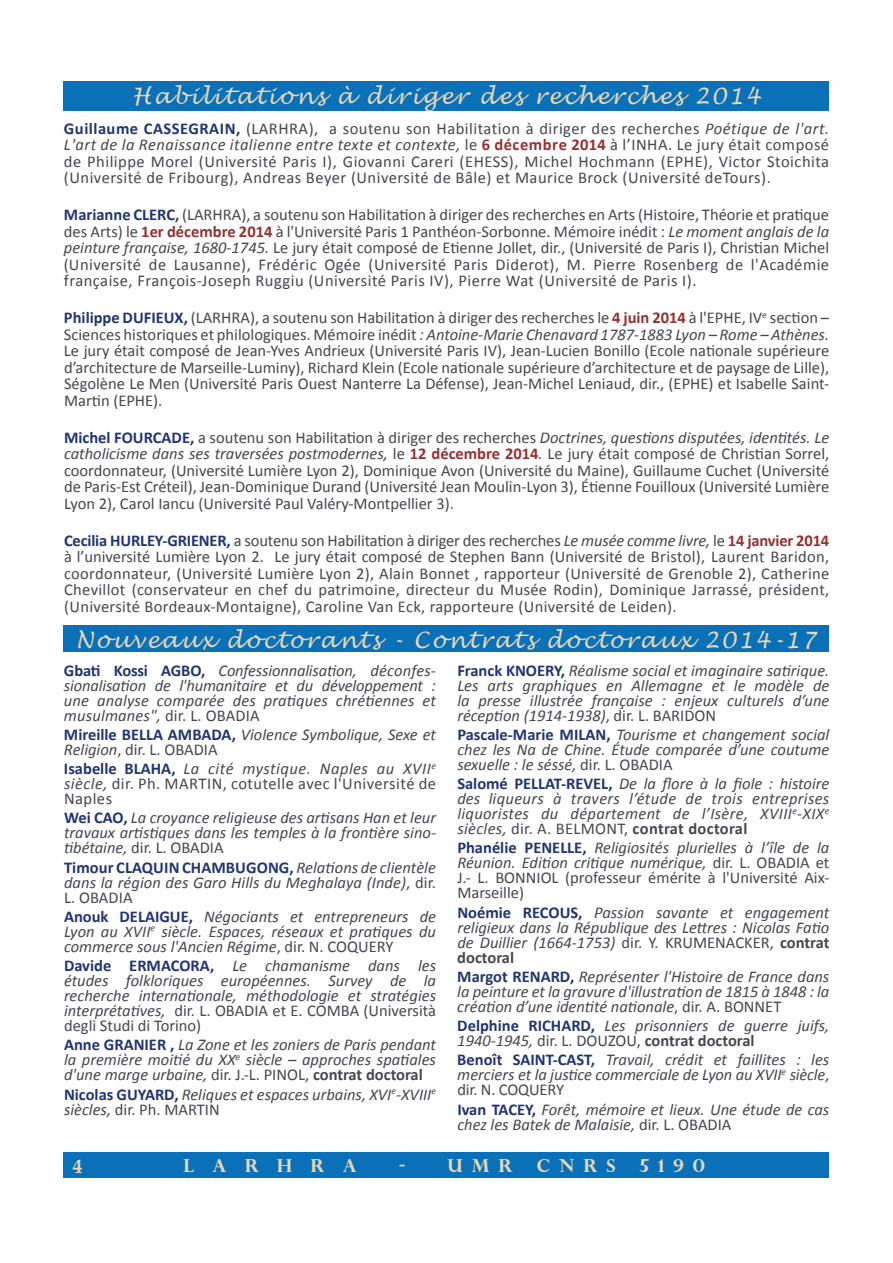
<style>
.page{position:relative;width:893px;height:1263px;background:#fff}
.page>*{position:absolute;margin:0;border:0;box-sizing:border-box;transform-origin:0 0}
.t1{font:italic 22.5px "Lucida Handwriting";letter-spacing:.08em;color:#e8d8b5}
.t2{font:700 19.5px "Book Antiqua";color:#e8d8b5}
.t3{font:700 18px "Perpetua Titling";letter-spacing:.5em;color:#e8d8b5}
.t4{font:16.5px/16.5px "Calibri";letter-spacing:.015em;color:#46474c;text-align:justify}
.t5{font:italic 16.5px/15px "Calibri";color:#46474c;text-align:justify}
.s1{font-weight:700;color:#213473}
.s2{font-style:italic}
.s3{font-weight:700;color:#963031}
.s4{font-weight:700}
.s5{font-weight:700;font-style:normal;color:#213473}
.s6{font-style:normal}
.s7{font-weight:700;font-style:normal}
</style>
<div class="page">
<div style="left:64px;top:1152px;width:765px;height:26px;background:#0a70b8"></div>
<div style="left:64px;top:625px;width:765px;height:26px;background:#0a70b8"></div>
<div style="left:64px;top:81px;width:765px;height:30px;background:#0a70b8"></div>
<h1 class="t1" style="left:132px;top:83px;width:630px">Habilitations à diriger des recherches 2014</h1>
<p class="t4" style="left:64px;top:120px;width:767px"><span class="s1">Guillaume CASSEGRAIN,</span> (LARHRA), a soutenu son Habilitation à diriger des recherches <span class="s2">Poétique de l'art.<br>L'art de la Renaissance italienne entre texte et contexte,</span> le <span class="s3">6 décembre 2014</span> à l’INHA. Le jury était composé de Philippe Morel (Université Paris I), Giovanni Careri (EHESS), Michel Hochmann (EPHE), Victor Stoichita (Université de Fribourg), Andreas Beyer (Université de Bâle) et Maurice Brock (Université deTours).</p>
<p class="t4" style="left:64px;top:206px;width:767px"><span class="s1">Marianne CLERC</span><span class="s4">,</span> (LARHRA), a soutenu son Habilitation à diriger des recherches en Arts (Histoire, Théorie et pratique des Arts) le <span class="s3">1er décembre 2014</span> à l'Université Paris 1 Panthéon-Sorbonne. Mémoire inédit : <span class="s2">Le moment anglais de la peinture française, 1680-1745.</span> Le jury était composé de Etienne Jollet, dir., (Université de Paris I), Christian Michel (Université de Lausanne), Frédéric Ogée (Université Paris Diderot), M. Pierre Rosenberg de l'Académie française, François-Joseph Ruggiu (Université Paris IV), Pierre Wat (Université de Paris I).</p>
<p class="t4" style="left:64px;top:309px;width:767px"><span class="s1">Philippe DUFIEUX,</span> (LARHRA), a soutenu son Habilitation à diriger des recherches le <span class="s3">4 juin 2014</span> à l'EPHE, IV<sup>e</sup> section – Sciences historiques et philologiques. Mémoire inédit <span class="s2">: Antoine-Marie Chenavard 1787-1883 Lyon – Rome – Athènes.<br></span>Le jury était composé de Jean-Yves Andrieux (Université Paris IV), Jean-Lucien Bonillo (Ecole nationale supérieure d’architecture de Marseille-Luminy), Richard Klein (Ecole nationale supérieure d’architecture et de paysage de Lille), Ségolène Le Men (Université Paris Ouest Nanterre La Défense), Jean-Michel Leniaud, dir., (EPHE) et Isabelle Saint-Martin (EPHE).</p>
<p class="t4" style="left:64px;top:429px;width:767px"><span class="s1">Michel FOURCADE,</span> a soutenu son Habilitation à diriger des recherches <span class="s2">Doctrines, questions disputées, identités. Le catholicisme dans ses traversées postmodernes,</span> le <span class="s3">12 décembre 2014</span><span class="s2">.</span> Le jury était composé de Christian Sorrel, coordonnateur, (Université Lumière Lyon 2), Dominique Avon (Université du Maine), Guillaume Cuchet (Université de Paris-Est Créteil), Jean-Dominique Durand (Université Jean Moulin-Lyon 3), Étienne Fouilloux (Université Lumière Lyon 2), Carol Iancu (Université Paul Valéry-Montpellier 3).</p>
<p class="t4" style="left:64px;top:532px;width:767px"><span class="s1">Cecilia HURLEY-GRIENER,</span> a soutenu son Habilitation à diriger des recherches <span class="s2">Le musée comme livre,</span> le <span class="s3">14 janvier 2014 </span>à l’université Lumière Lyon 2. Le jury était composé de Stephen Bann (Université de Bristol), Laurent Baridon, coordonnateur, (Université Lumière Lyon 2), Alain Bonnet , rapporteur (Université de Grenoble 2), Catherine Chevillot (conservateur en chef du patrimoine, directeur du Musée Rodin), Dominique Jarrassé, président, (Université Bordeaux-Montaigne), Caroline Van Eck, rapporteure (Université de Leiden).</p>
<h1 class="t1" style="left:75px;top:626px;width:743px">Nouveaux doctorants - Contrats doctoraux 2014-17</h1>
<p class="t5" style="left:64px;top:662px;width:374px"><span class="s5">Gbati Kossi AGBO,</span> Confessionnalisation, déconfes&shy;sionalisation de l'humanitaire et du développement : une analyse comparée des pratiques chrétiennes et musulmanes", <span class="s6">dir. L. OBADIA</span></p>
<p class="t5" style="left:64px;top:726px;width:374px"><span class="s5">Mireille BELLA AMBADA,</span> Violence Symbolique, Sexe et<br>Religion<span class="s6">, dir. L. OBADIA</span></p>
<p class="t4" style="left:64px;top:761px;width:374px;line-height:15px"><span class="s1">Isabelle BLAHA,</span> <span class="s2">La cité mystique. Naples au XVII</span><sup>e </sup><span class="s2">siècle,</span> dir. Ph. MARTIN, cotutelle avec l'Université de Naples</p>
<p class="t5" style="left:64px;top:810px;width:374px"><span class="s5">Wei CAO,</span> La croyance religieuse des artisans Han et leur travaux artistiques dans les temples à la frontière sino&shy;tibétaine, <span class="s6">dir. L. OBADIA</span></p>
<p class="t5" style="left:64px;top:859px;width:374px"><span class="s5">Timour CLAQUIN CHAMBUGONG,</span> Relations de clientèle dans la région des Garo Hills du Meghalaya (Inde)<span class="s6">, dir.<br>L. OBADIA</span></p>
<p class="t5" style="left:64px;top:908px;width:374px"><span class="s5">Anouk DELAIGUE,</span> Négociants et entrepreneurs de Lyon au XVII<sup>e</sup> siècle. Espaces, réseaux et pratiques du commerce sous l'Ancien Régime<span class="s6">, dir. N. COQUERY</span></p>
<p class="t5" style="left:64px;top:957px;width:374px"><span class="s5">Davide ERMACORA,</span> Le chamanisme dans les études folkloriques européennes. Survey de la recherche internationale, méthodologie et stratégies interprétatives, <span class="s6">dir. L. OBADIA et E. COMBA (Università degli Studi di Torino)</span></p>
<p class="t5" style="left:64px;top:1037px;width:374px"><span class="s5">Anne GRANIER ,</span> La Zone et les zoniers de Paris pendant la première moitié du XX<sup>e</sup> siècle – approches spatiales d'une marge urbaine, <span class="s6">dir. J.-L. PINOL,</span> <span class="s7">contrat doctoral</span></p>
<p class="t5" style="left:64px;top:1086px;width:374px"><span class="s5">Nicolas GUYARD,</span> Reliques et espaces urbains, XVI<sup>e</sup>-XVIII<sup>e </sup>siècles, <span class="s6">dir. Ph. MARTIN</span></p>
<p class="t5" style="left:457px;top:662px;width:374px"><span class="s5">Franck KNOERY,</span> Réalisme social et imaginaire satirique.<br>Les arts graphiques en Allemagne et le modèle de la presse illustrée française : enjeux culturels d’une réception (1914-1938)<span class="s6">, dir. L. BARIDON</span></p>
<p class="t5" style="left:457px;top:726px;width:374px"><span class="s5">Pascale-Marie MILAN,</span> Tourisme et changement social chez les Na de Chine. Étude comparée d’une coutume sexuelle : le séssé, <span class="s6">dir. L. OBADIA</span></p>
<p class="t5" style="left:457px;top:775px;width:374px"><span class="s5">Salomé PELLAT-REVEL,</span> De la flore à la fiole : histoire des liqueurs à travers l’étude de trois entreprises liquoristes du département de l’Isère, XVIII<sup>e</sup>-XIX<sup>e </sup>siècles, <span class="s6">dir. A. BELMONT,</span> <span class="s7">contrat doctoral</span></p>
<p class="t4" style="left:457px;top:840px;width:374px;line-height:15px"><span class="s1">Phanélie PENELLE,</span> <span class="s2">Religiosités plurielles à l’île de la Réunion. Edition critique numérique,</span> dir. L. OBADIA et J.- L. BONNIOL (professeur émérite à l'Université Aix-Marseille)</p>
<p class="t5" style="left:457px;top:904px;width:374px"><span class="s5">Noémie RECOUS,</span> Passion savante et engagement religieux dans la République des Lettres : Nicolas Fatio de Duillier (1664-1753) <span class="s6">dir. Y. KRUMENACKER,</span> <span class="s7">contrat doctoral</span></p>
<p class="t5" style="left:457px;top:968px;width:374px"><span class="s5">Margot RENARD,</span> Représenter l'Histoire de France dans la peinture et la gravure d'illustration de 1815 à 1848 : la création d’une identité nationale<span class="s6">, dir. A. BONNET</span></p>
<p class="t5" style="left:457px;top:1017px;width:374px"><span class="s5">Delphine RICHARD,</span> Les prisonniers de guerre juifs,<br>1940-1945, <span class="s6">dir. L. DOUZOU,</span> <span class="s7">contrat doctoral</span></p>
<p class="t5" style="left:457px;top:1052px;width:374px"><span class="s5">Benoît SAINT-CAST,</span> Travail, crédit et faillites : les merciers et la justice commerciale de Lyon au XVII<sup>e</sup> siècle<span class="s6">, dir. N. COQUERY</span></p>
<p class="t5" style="left:457px;top:1101px;width:374px"><span class="s5">Ivan TACEY,</span> Forêt, mémoire et lieux. Une étude de cas chez les Batek de Malaisie, <span class="s6">dir. L. OBADIA</span></p>
<p class="t2" style="left:73px;top:1153px;width:11px">4</p>
<p class="t3" style="left:184px;top:1154px;width:175px">LARHRA</p>
<p class="t3" style="left:399px;top:1154px;width:115px">- UMR</p>
<p class="t3" style="left:537px;top:1154px;width:80px">CNRS</p>
<p class="t3" style="left:640px;top:1154px;width:67px">5190</p>
</div>
